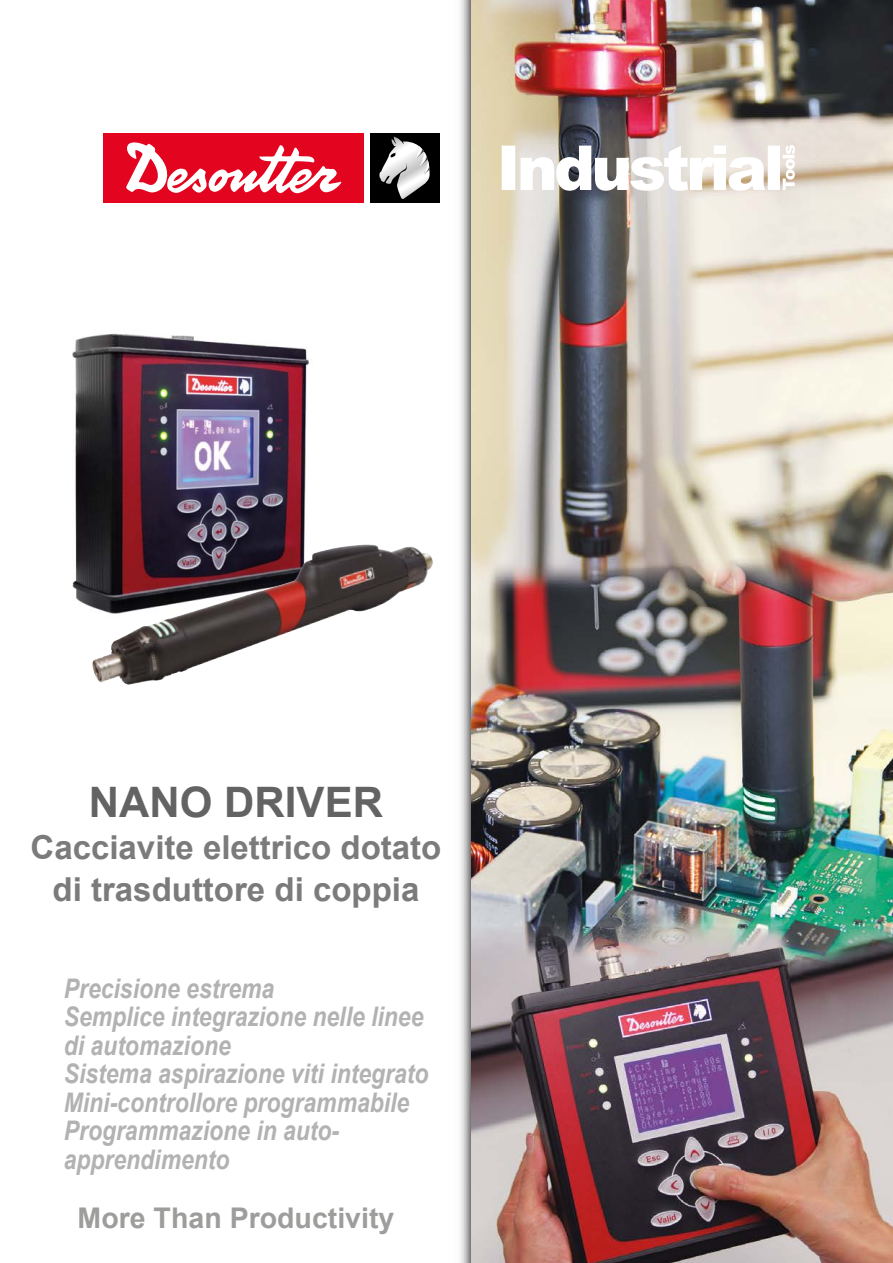
<style>
.page{position:relative;width:893px;height:1263px;background:#fff}
.page>*{position:absolute;margin:0;border:0;box-sizing:border-box;transform-origin:0 0}
.t1{font:700 42px "Arial";color:#646363}
.t2{font:700 33px/42px "Arial";color:#7c7b7b;text-align:center}
.t3{font:700 28.5px "Arial";color:#9d9d9c}
.t4{font:italic 700 27px/28.5px "Arial";color:#b3b2b2;scale:.85 1}
</style>
<div class="page">
<img style="left:460px;top:0;width:433px;height:1263px">
<svg style="left:502px;top:145px;width:293px;height:46px"></svg>
<div style="left:370px;top:133px;width:69px;height:70px;background:#000"></div>
<div style="left:104px;top:133px;width:260px;height:70px;background:#e30520"></div>
<svg style="left:126px;top:142px;width:216px;height:52px"></svg>
<svg style="left:379px;top:137px;width:51px;height:62px"></svg>
<img style="left:72px;top:333px;width:237px;height:276px">
<img style="left:95px;top:546px;width:250px;height:114px">
<h1 class="t1" style="left:89px;top:774px;width:295px">NANO DRIVER</h1>
<p class="t2" style="left:31px;top:828px;width:412px">Cacciavite elettrico dotato di trasduttore di coppia</p>
<p class="t4" style="left:64px;top:975px;width:431px">Precisione estrema<br>Semplice integrazione nelle linee di automazione<br>Sistema aspirazione viti integrato<br>Mini-controllore programmabile<br>Programmazione in auto&shy;apprendimento</p>
<p class="t3" style="left:78px;top:1198px;width:318px">More Than Productivity</p>
</div>
